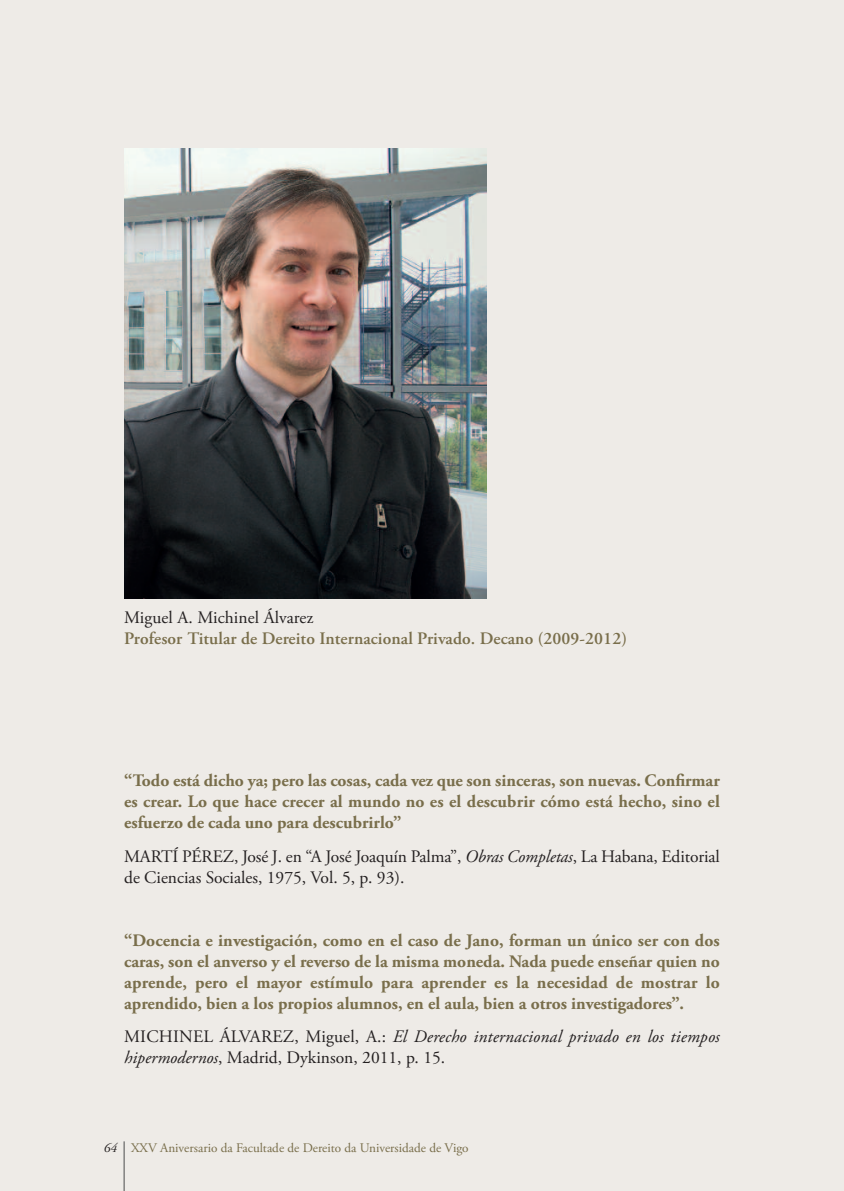
<style>
.page{position:relative;width:844px;height:1191px;background:#fff}
.page>*{position:absolute;margin:0;border:0;box-sizing:border-box;transform-origin:0 0}
.t1{font:700 17.5px/21px "Adobe Garamond Pro";color:#796e4b;text-align:justify}
.t2{font:17.5px/21px "Adobe Garamond Pro";letter-spacing:-.005em;color:#231f20}
.t3{font:italic 17.5px/21px "Adobe Garamond Pro";letter-spacing:.01em;color:#231f20}
.t4{font:600 17.5px "Adobe Garamond Pro";letter-spacing:.005em;color:#796e4b}
.t5{font:13.12px "Adobe Garamond Pro";color:#796e4b}
.s1{font-style:italic}
.s2{font-style:normal}
.s3{font-style:italic;color:#231f20}
</style>
<div class="page">
<div style="left:0;top:0;width:843px;height:1191px;background:#eeebe7"></div>
<hr style="left:124px;top:1141px;width:1px;height:50px;background:#4b4c4d">
<img style="left:124px;top:149px;width:362px;height:449px">
<p class="t2" style="left:124px;top:608px;width:191px">Miguel A. Michinel Álvarez</p>
<p class="t4" style="left:124px;top:631px;width:504px">Profesor Titular de Dereito Internacional Privado. Decano (2009-2012)</p>
<p class="t1" style="left:124px;top:772px;width:597px">“Todo está dicho ya; pero las cosas, cada vez que son sinceras, son nuevas. Confirmar es crear. Lo que hace crecer al mundo no es el descubrir cómo está hecho, sino el esfuerzo de cada uno para descubrirlo”</p>
<p class="t2" style="left:124px;top:847px;width:597px">MARTÍ PÉREZ, José J. en “A José Joaquín Palma”, <span class="s1">Obras Completas</span>, La Habana, Editorial de Ciencias Sociales, 1975, Vol. 5, p. 93).</p>
<p class="t1" style="left:124px;top:931px;width:597px">“Docencia e investigación, como en el caso de Jano, forman un único ser con dos caras, son el anverso y el reverso de la misma moneda. Nada puede enseñar quien no aprende, pero el mayor estímulo para aprender es la necesidad de mostrar lo aprendido, bien a los propios alumnos, en el aula, bien a otros investigadores”.</p>
<p class="t3" style="left:124px;top:1028px;width:597px"><span class="s2">MICHINEL ÁLVAREZ, Miguel, A.:</span> El Derecho internacional privado en los tiempos hipermodernos<span class="s2">, Madrid, Dykinson, 2011, p. 15.</span></p>
<p class="t5" style="left:104px;top:1142px;width:366px"><span class="s3">64</span> XXV Aniversario da Facultade de Dereito da Universidade de Vigo</p>
</div>
